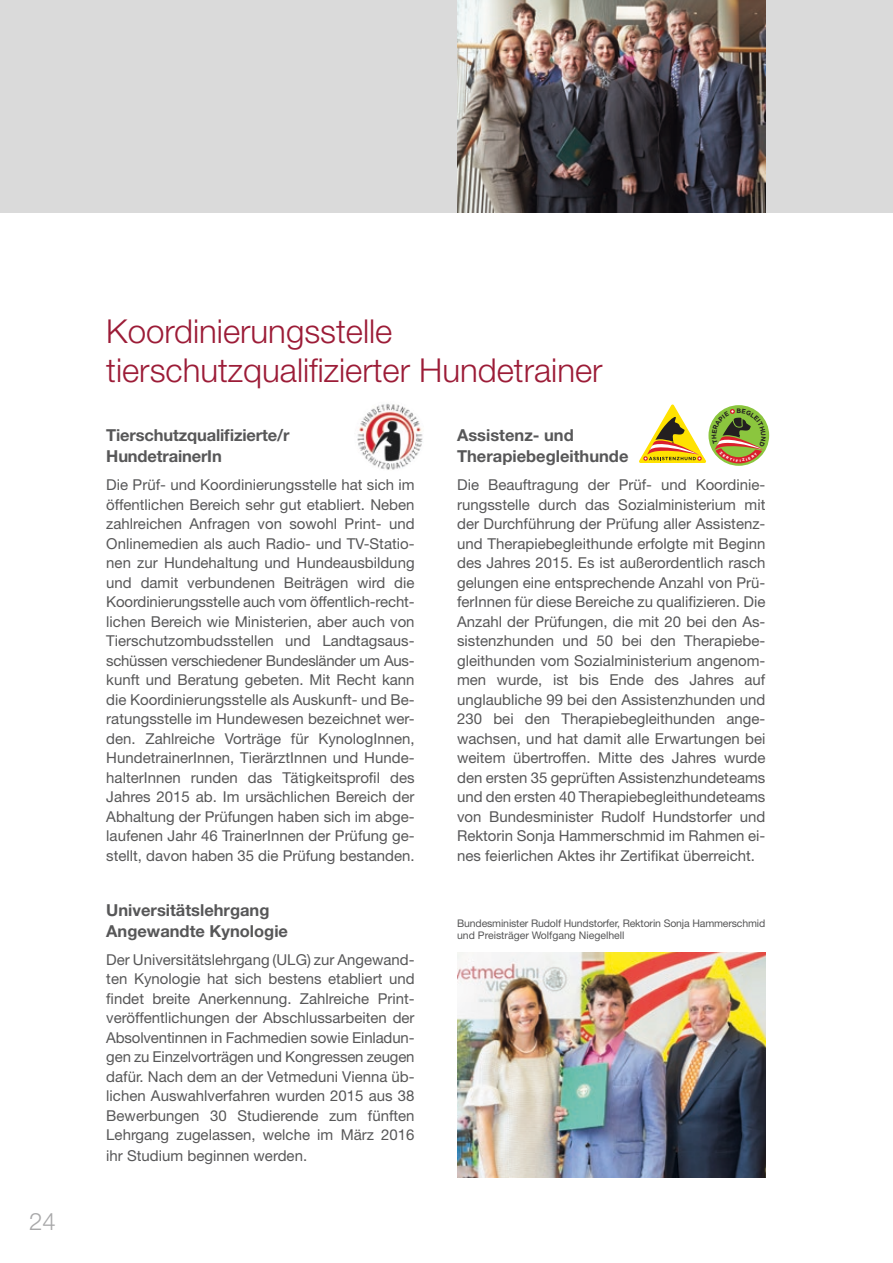
<style>
.page{position:relative;width:893px;height:1263px;background:#fff}
.page>*{position:absolute;margin:0;border:0;box-sizing:border-box;transform-origin:0 0}
.t1{font:300 33px/39.6px "Helvetica Neue LT Std";color:#9c1c37}
.t2{font:300 24px "Helvetica Neue LT Std";color:#a8a8a9}
.t3{font:700 16.5px/21px "Helvetica Neue LT Std";color:#575758}
.t4{font:15px/19.5px "Helvetica Neue LT Std";color:#575758;text-align:justify}
.t5{font:10.5px/12.6px "Helvetica Neue LT Std";letter-spacing:-.015em;color:#575758}
</style>
<div class="page">
<div style="left:0;top:0;width:893px;height:213px;background:#dadada"></div>
<img style="left:457px;top:0;width:308px;height:213px">
<img style="left:354px;top:401px;width:71px;height:71px;border-radius:36px">
<img style="left:457px;top:952px;width:308px;height:226px">
<svg style="left:639px;top:404px;width:131px;height:62px"></svg>
<h2 class="t2" style="left:29px;top:1207px;width:28px">24</h2>
<h1 class="t1" style="left:106px;top:310px;width:498px">Koordinierungsstelle tierschutzqualifizierter Hundetrainer</h1>
<p class="t3" style="left:106px;top:424px;width:185px">Tierschutzqualifizierte/r<br>HundetrainerIn</p>
<p class="t4" style="left:106px;top:475px;width:310px">Die Prüf- und Koordinierungsstelle hat sich im öffentlichen Bereich sehr gut etabliert. Neben zahlreichen Anfragen von sowohl Print- und Onlinemedien als auch Radio- und TV-Statio&shy;nen zur Hundehaltung und Hundeausbildung und damit verbundenen Beiträgen wird die Koordinierungsstelle auch vom öffentlich-recht&shy;lichen Bereich wie Ministerien, aber auch von Tierschutzombudsstellen und Landtagsaus&shy;schüssen verschiedener Bundesländer um Aus&shy;kunft und Beratung gebeten. Mit Recht kann die Koordinierungsstelle als Auskunft- und Be&shy;ratungsstelle im Hundewesen bezeichnet wer&shy;den. Zahlreiche Vorträge für KynologInnen, HundetrainerInnen, TierärztInnen und Hunde&shy;halterInnen runden das Tätigkeitsprofil des Jahres 2015 ab. Im ursächlichen Bereich der Abhaltung der Prüfungen haben sich im abge&shy;laufenen Jahr 46 TrainerInnen der Prüfung ge&shy;stellt, davon haben 35 die Prüfung bestanden.</p>
<p class="t3" style="left:106px;top:899px;width:183px">Universitätslehrgang<br>Angewandte Kynologie</p>
<p class="t4" style="left:106px;top:949px;width:310px">Der Universitätslehrgang (ULG) zur Angewand&shy;ten Kynologie hat sich bestens etabliert und findet breite Anerkennung. Zahlreiche Print&shy;veröffentlichungen der Abschlussarbeiten der Absolventinnen in Fachmedien sowie Einladun&shy;gen zu Einzelvorträgen und Kongressen zeugen dafür. Nach dem an der Vetmeduni Vienna üb&shy;lichen Auswahlverfahren wurden 2015 aus 38<br>Bewerbungen 30 Studierende zum fünften Lehrgang zugelassen, welche im März 2016</p>
<p class="t4" style="left:106px;top:1146px;width:202px">ihr Studium beginnen werden.</p>
<p class="t3" style="left:457px;top:424px;width:173px">Assistenz- und<br>Therapiebegleithunde</p>
<p class="t4" style="left:457px;top:475px;width:310px">Die Beauftragung der Prüf- und Koordinie&shy;rungsstelle durch das Sozialministerium mit der Durchführung der Prüfung aller Assistenz&shy;und Therapiebegleithunde erfolgte mit Beginn des Jahres 2015. Es ist außerordentlich rasch gelungen eine entsprechende Anzahl von Prü&shy;ferInnen für diese Bereiche zu qualifizieren. Die Anzahl der Prüfungen, die mit 20 bei den As&shy;sistenzhunden und 50 bei den Therapiebe&shy;gleithunden vom Sozialministerium angenom&shy;men wurde, ist bis Ende des Jahres auf unglaubliche 99 bei den Assistenzhunden und 230 bei den Therapiebegleithunden ange&shy;wachsen, und hat damit alle Erwartungen bei weitem übertroffen. Mitte des Jahres wurde den ersten 35 geprüften Assistenzhundeteams und den ersten 40 Therapiebegleithundeteams von Bundesminister Rudolf Hundstorfer und Rektorin Sonja Hammerschmid im Rahmen ei&shy;nes feierlichen Aktes ihr Zertifikat überreicht.</p>
<p class="t5" style="left:457px;top:916px;width:310px">Bundesminister Rudolf Hundstorfer, Rektorin Sonja Hammerschmid und Preisträger Wolfgang Niegelhell</p>
</div>
